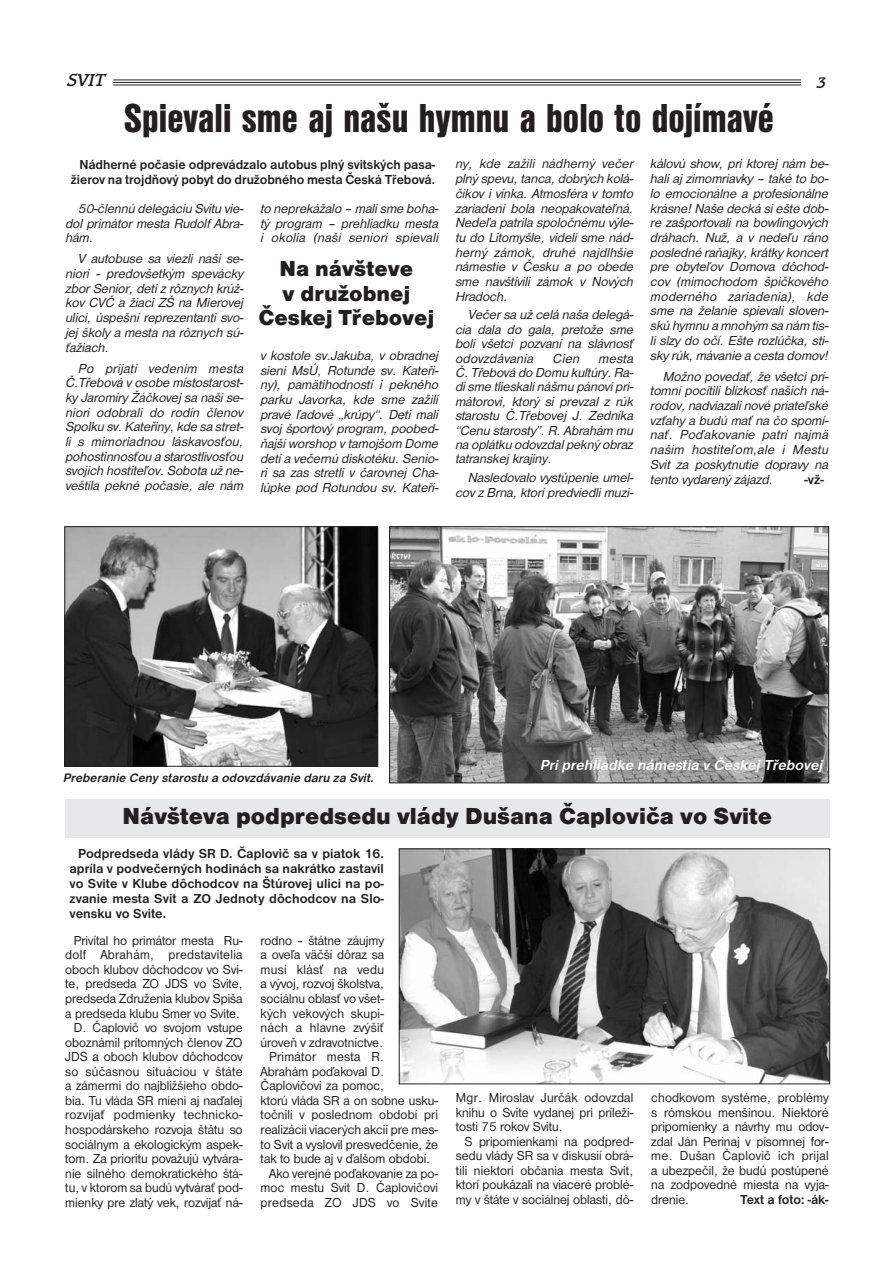
<style>
.page{position:relative;width:893px;height:1263px;background:#fff}
.page>*{position:absolute;margin:0;border:0;box-sizing:border-box;transform-origin:0 0}
.t1{font:42px "Nimbus San DCE Bla Con";color:#231f20}
.t2{font:900 24px "Nimbus San DCE";color:#231f20}
.t3{font:900 22.5px/24px "Nimbus San DCE";color:#231f20;text-align:center}
.t4{font:italic 500 18px "Bramley SCTCE";color:#231f20}
.t5{font:italic 700 15px "Nimbus San DCE";color:#fff}
.t6{font:italic 13.5px/14.7px "Nimbus San DCE";color:#231f20;text-align:justify}
.t7{font:13.5px/14.5px "Nimbus San DCE";color:#231f20;text-align:justify}
.t8{font:700 13.5px/15px "Nimbus San DCE";letter-spacing:-.005em;color:#231f20;text-align:right}
.t9{font:13.5px "Nimbus San DCE";letter-spacing:.025em;color:#231f20}
.t10{font:italic 700 12.75px "Nimbus San DCE";color:#231f20}
</style>
<div class="page">
<svg style="left:113px;top:80px;width:689px;height:6px"></svg>
<hr style="left:113px;top:79px;width:688px;height:1px;background:#231f20">
<hr style="left:113px;top:82px;width:688px;height:1px;background:#231f20">
<hr style="left:113px;top:84px;width:688px;height:1px;background:#231f20">
<img style="left:391px;top:528px;width:435px;height:253px">
<div style="left:389px;top:526px;width:439px;height:257px;border:1px solid #231f20"></div>
<img style="left:67px;top:528px;width:309px;height:236px">
<div style="left:65px;top:526px;width:313px;height:240px;border:1px solid #231f20"></div>
<div style="left:65px;top:799px;width:764px;height:38px;background:#e7e8e9"></div>
<img style="left:401px;top:851px;width:426px;height:231px">
<div style="left:399px;top:849px;width:430px;height:235px;border:1px solid #231f20"></div>
<h3 class="t4" style="left:66px;top:70px;width:39px">SVIT</h3>
<h3 class="t4" style="left:816px;top:70px;width:11px">3</h3>
<h1 class="t1" style="left:124px;top:104px;width:651px">Spievali sme aj našu hymnu a bolo to dojímavé</h1>
<p class="t8" style="left:71px;top:158px;width:365px">Nádherné počasie odprevádzalo autobus plný svitských pasa&shy;žierov na trojdňový pobyt do družobného mesta Česká Třebová.</p>
<p class="t6" style="left:65px;top:202px;width:182px;text-indent:13px">50-člennú delegáciu Svitu vie&shy;dol primátor mesta Rudolf Abra&shy;hám.</p>
<p class="t6" style="left:65px;top:253px;width:182px;text-align:left;text-indent:13px">V autobuse sa viezli naši se&shy;niori - predovšetkým spevácky zbor Senior, deti z rôznych krúž&shy;kov CVČ a žiaci ZŠ na Mierovej ulici, úspešní reprezentanti svo&shy;jej školy a mesta na rôznych sú&shy;ťažiach.</p>
<p class="t6" style="left:65px;top:362px;width:182px;text-indent:13px">Po prijatí vedením mesta Č .Třebová v osobe místostarost&shy;ky Jaromíry Žáčkovej sa naši se&shy;niori odobrali do rodín členov Spolku sv.Kateřiny,kde sa stret&shy;li s mimoriadnou láskavosťou, pohostinnosťou a starostlivosťou svoj ich hostiteľov.Sobota už ne&shy;veštila pekné počasie, ale nám</p>
<p class="t6" style="left:260px;top:202px;width:182px">to neprekážalo – malisme boha&shy;tý program – prehliadku mesta i okolia (naši seniori spievali</p>
<h3 class="t3" style="left:258px;top:259px;width:177px">Na návšteve<br>v družobnej<br>Českej Třebovej</h3>
<p class="t6" style="left:260px;top:349px;width:182px;text-align:left">v kostole sv.Jakuba, v obradnej sieni MsÚ, Rotunde sv. Kateři&shy;ny), pamätihodností i pekného parku Javorka, kde sme zažili pravé ľadové „krúpy “. Deti mali svoj športový program, poobed&shy;ňajší worshop v tamojšom Dome detí a večernú diskotéku. Senio&shy;ri sa zas stretli v čarovnej Cha&shy;lúpke pod Rotundou sv. Kateři-</p>
<p class="t6" style="left:455px;top:158px;width:182px">ny, kde zažili nádherný večer plný spevu,tanca,dobrých kolá&shy;čikov i vínka. Atmosféra v tomto zariadení bola neopakovateľná.<br>Nedeľa patrila spoločnému výle&shy;tu do Litomyšle, videli sme nád&shy;herný zámok, druhé najdlhšie námestie v Česku a po obede sme navštívili zámok v Nových Hradoch.</p>
<p class="t6" style="left:455px;top:309px;width:182px;text-align:left;text-indent:13px">Večer sa už celá naša delegá&shy;cia dala do gala, pretože sme boli všetci pozvaní na slávnosť odovzdávania Cien mesta<br>Č. Třebová do Domu kultúry .Ra&shy;disme tlieskalinášmu pánovipri&shy;mátorovi, ktorý si prevzal z rúk starostu Č .Třebovej J. Zedníka “Cenu starosty ”.R. Abrahám mu na oplátku odovzdalpekný obraz tatranskej kraj iny .</p>
<p class="t6" style="left:455px;top:472px;width:182px;text-align:right">Nasledovalo vystúpenie umel&shy;cov z Brna,ktorí predviedlimuzi-</p>
<p class="t6" style="left:650px;top:158px;width:182px">kálovú show, pri ktorej nám be&shy;hali aj zimomriavky – také to bo&shy;lo emocionálne a profesionálne krásne!Naše decká siešte dob&shy;re zašportovali na bowlingových dráhach. Nuž, a v nedeľu ráno posledné raňajky,krátky koncert pre obyteľov Domova dôchod&shy;cov (mimochodom špičkového moderného zariadenia), kde sme na želanie spievali sloven&shy;skú hymnu a mnohým sa nám tis&shy;li slzy do očí. Ešte rozlúčka, sti&shy;sky rúk,mávanie a cesta domov!</p>
<p class="t6" style="left:650px;top:370px;width:182px;text-align:left;text-indent:13px">Možno povedať, že všetci prí&shy;tomní pocítili blízkosť našich ná&shy;rodov,nadviazalinové priateľské vzťahy a budú mať na čo spomí&shy;nať. Poďakovanie patrí najmä našim hostiteľom,ale i Mestu<br>Svit za poskytnutie dopravy na tento vydarený zájazd.</p>
<p class="t8" style="left:804px;top:473px;width:21px">-vž-</p>
<p class="t10" style="left:63px;top:773px;width:314px">Preberanie Ceny starostu a odovzdávanie daru za Svit.</p>
<p class="t5" style="left:539px;top:760px;width:284px">Pri prehliadke námestia v Českej Třebovej</p>
<h2 class="t2" style="left:123px;top:808px;width:651px">Návšteva podpredsedu vlády Dušana Čaploviča vo Svite</h2>
<p class="t8" style="left:70px;top:847px;width:316px;text-align:justify;text-indent:9px">Podpredseda vlády SR D. Čaplovič sa v piatok 16. apríla v podvečerných hodinách sa nakrátko zastavil vo Svite v Klube dôchodcov na Štúrovej ulici na po&shy;zvanie mesta Svit a ZO Jednoty dôchodcov na Slo&shy;vensku vo Svite.</p>
<p class="t7" style="left:65px;top:934px;width:179px;text-align:right">Privítal ho primátor mesta Ru&shy;dolf Abrahám, predstavitelia oboch klubov dôchodcov vo Svi&shy;te, predseda ZO JDS vo Svite, predseda Združenia klubov Spiša a predseda klubu Smer vo Svite.<br>D. Čaplovič vo svojom vstupe oboznámil prítomných členov ZO<br>JDS a oboch klubov dôchodcov so súčasnou situáciou v štáte a zámermi do najbližšieho obdo&shy;bia. Tu vláda SR mieni aj naďalej rozvíjať podmienky technicko&shy;hospodárskeho rozvoja štátu so sociálnym a ekologickým aspek&shy;tom. Za prioritu považujú vytvára&shy;nie silného demokratického štá&shy;tu, v ktorom sa budú vytvárať pod&shy;mienky pre zlatý vek, rozvíjať ná-</p>
<p class="t7" style="left:261px;top:934px;width:125px">rodno - štátne záujmy</p>
<p class="t7" style="left:261px;top:949px;width:125px">a oveľa väčší dôraz sa</p>
<p class="t9" style="left:261px;top:965px;width:125px">musí klásť na vedu</p>
<p class="t7" style="left:261px;top:978px;width:125px">a vývoj, rozvoj školstva,</p>
<p class="t7" style="left:261px;top:992px;width:124px">sociálnu oblasť vo všet-</p>
<p class="t7" style="left:261px;top:1007px;width:124px">kých vekových skupi-</p>
<p class="t9" style="left:261px;top:1023px;width:125px">nách a hlavne zvýšiť</p>
<p class="t7" style="left:261px;top:1036px;width:124px">úroveň v zdravotníctve.</p>
<p class="t9" style="left:269px;top:1052px;width:116px">Primátor mesta R.</p>
<p class="t7" style="left:261px;top:1065px;width:125px">Abrahám poďakoval D.</p>
<p class="t7" style="left:261px;top:1080px;width:125px">Čaplovičovi za pomoc,</p>
<p class="t7" style="left:261px;top:1094px;width:178px">ktorú vláda SR a on sobne usku-</p>
<p class="t7" style="left:261px;top:1109px;width:179px">točnili v poslednom období pri</p>
<p class="t7" style="left:261px;top:1123px;width:178px">realizácii viacerých akcií pre mes-</p>
<p class="t7" style="left:261px;top:1138px;width:179px">to Svit a vyslovil presvedčenie, že</p>
<p class="t7" style="left:261px;top:1152px;width:171px">tak to bude aj v ďalšom období.</p>
<p class="t7" style="left:269px;top:1167px;width:170px">Ako verejné poďakovanie za po-</p>
<p class="t7" style="left:261px;top:1181px;width:179px">moc mestu Svit D. Čaplovičovi</p>
<p class="t9" style="left:261px;top:1198px;width:179px">predseda ZO JDS vo Svite</p>
<p class="t7" style="left:456px;top:1091px;width:179px">Mgr. Miroslav Jurčák odovzdal knihu o Svite vydanej pri príleži&shy;tosti 75 rokov Svitu.</p>
<p class="t7" style="left:456px;top:1135px;width:179px;text-indent:9px">S pripomienkami na podpred&shy;sedu vlády SR sa v diskusií obrá&shy;tili niektorí občania mesta Svit, ktorí poukázali na viaceré problé&shy;my v štáte v sociálnej oblasti, dô-</p>
<p class="t7" style="left:651px;top:1091px;width:179px">chodkovom systéme, problémy s rómskou menšinou. Niektoré pripomienky a návrhy mu odov&shy;zdal Ján Perinaj v písomnej for&shy;me. Dušan Čaplovič ich prijal a ubezpečil, že budú postúpené na zodpovedné miesta na vyja&shy;drenie.</p>
<p class="t8" style="left:740px;top:1193px;width:90px">Text a foto: -ák-</p>
</div>
